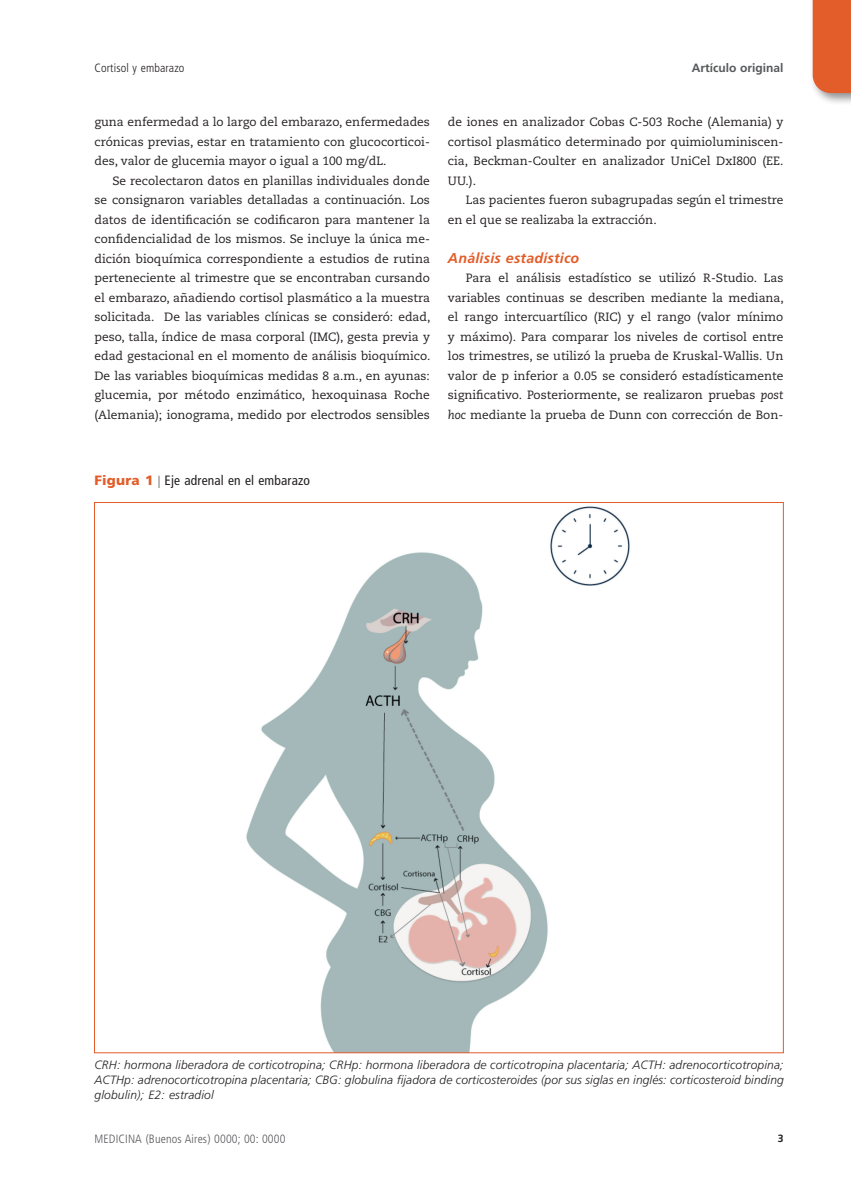
<style>
.page{position:relative;width:851px;height:1191px;background:#fff}
.page>*{position:absolute;margin:0;border:0;box-sizing:border-box;transform-origin:0 0}
.subtit-texto1{font:italic 700 14.25px "Frutiger LT Std";letter-spacing:.015em;color:#e25d29}
.tablatit{font:condensed 13.5px "Frutiger LT Std";letter-spacing:.01em;color:#231f20}
.texto1{font:12px/19.5px "Caecilia LT Std";color:#231f20;text-align:justify}
.texto2{font:12px/19.5px "Caecilia LT Std";color:#231f20;text-align:justify}
.tablapie{font:italic 300 12px/15px "Frutiger LT Std";letter-spacing:.01em;color:#231f20;text-align:justify}
.t1{font:300 condensed 12px "Frutiger LT Std";letter-spacing:.01em;color:#57585a}
.t2{font:300 condensed 12px "Frutiger LT Std";letter-spacing:.01em;color:#231f20}
.t3{font:700 12px "Frutiger LT Std";color:#57585a}
.t4{font:700 10.5px "Frutiger LT Std";color:#231f20}
.s1{font-style:italic}
.s2{font-weight:900;font-stretch:normal;color:#e25d29}
</style>
<div class="page">
<div style="left:808px;top:0;width:42px;height:105px;background:#231f20;opacity:.5"></div>
<div style="left:812px;top:0;width:38px;height:93px;background:#e25d29"></div>
<img style="left:246px;top:506px;width:384px;height:545px">
<p class="t2" style="left:94px;top:61px;width:92px">Cortisol y embarazo</p>
<p class="t3" style="left:691px;top:61px;width:93px">Artículo original</p>
<p class="texto2" style="left:94px;top:112px;width:337px">guna enfermedad a lo largo del embarazo, enfermedades crónicas previas, estar en tratamiento con glucocorticoi&shy;des, valor de glucemia mayor o igual a 100 mg/dL.</p>
<p class="texto1" style="left:94px;top:171px;width:337px;text-indent:18px">Se recolectaron datos en planillas individuales donde se consignaron variables detalladas a continuación. Los datos de identificación se codificaron para mantener la confidencialidad de los mismos. Se incluye la única me&shy;dición bioquímica correspondiente a estudios de rutina perteneciente al trimestre que se encontraban cursando el embarazo, añadiendo cortisol plasmático a la muestra solicitada. De las variables clínicas se consideró: edad, peso, talla, índice de masa corporal (IMC), gesta previa y edad gestacional en el momento de análisis bioquímico.<br>De las variables bioquímicas medidas 8 a.m., en ayunas: glucemia, por método enzimático, hexoquinasa Roche (Alemania); ionograma, medido por electrodos sensibles</p>
<p class="texto1" style="left:448px;top:112px;width:337px">de iones en analizador Cobas C-503 Roche (Alemania) y cortisol plasmático determinado por quimioluminiscen&shy;cia, Beckman-Coulter en analizador UniCel DxI800 (EE.<br>UU.).</p>
<p class="texto1" style="left:448px;top:190px;width:337px;text-indent:18px">Las pacientes fueron subagrupadas según el trimestre en el que se realizaba la extracción.</p>
<p class="subtit-texto1" style="left:448px;top:249px;width:133px">Análisis estadístico</p>
<p class="texto2" style="left:448px;top:268px;width:337px;text-indent:18px">Para el análisis estadístico se utilizó R-Studio. Las variables continuas se describen mediante la mediana, el rango intercuartílico (RIC) y el rango (valor mínimo y máximo). Para comparar los niveles de cortisol entre los trimestres, se utilizó la prueba de Kruskal-Wallis. Un valor de p inferior a 0.05 se consideró estadísticamente significativo. Posteriormente, se realizaron pruebas <span class="s1">post hoc</span> mediante la prueba de Dunn con corrección de Bon-</p>
<p class="tablatit" style="left:94px;top:472px;width:217px"><span class="s2">Figura 1</span> Eje adrenal en el embarazo</p>
<p class="tablapie" style="left:94px;top:1057px;width:690px">CRH: hormona liberadora de corticotropina; CRHp: hormona liberadora de corticotropina placentaria; ACTH: adrenocorticotropina; ACTHp: adrenocorticotropina placentaria; CBG: globulina fijadora de corticosteroides (por sus siglas en inglés: corticosteroid binding globulin); E2: estradiol</p>
<p class="t1" style="left:94px;top:1132px;width:192px">MEDICINA (Buenos Aires) 0000; 00: 0000</p>
<p class="t4" style="left:777px;top:1132px;width:7px">3</p>
</div>
